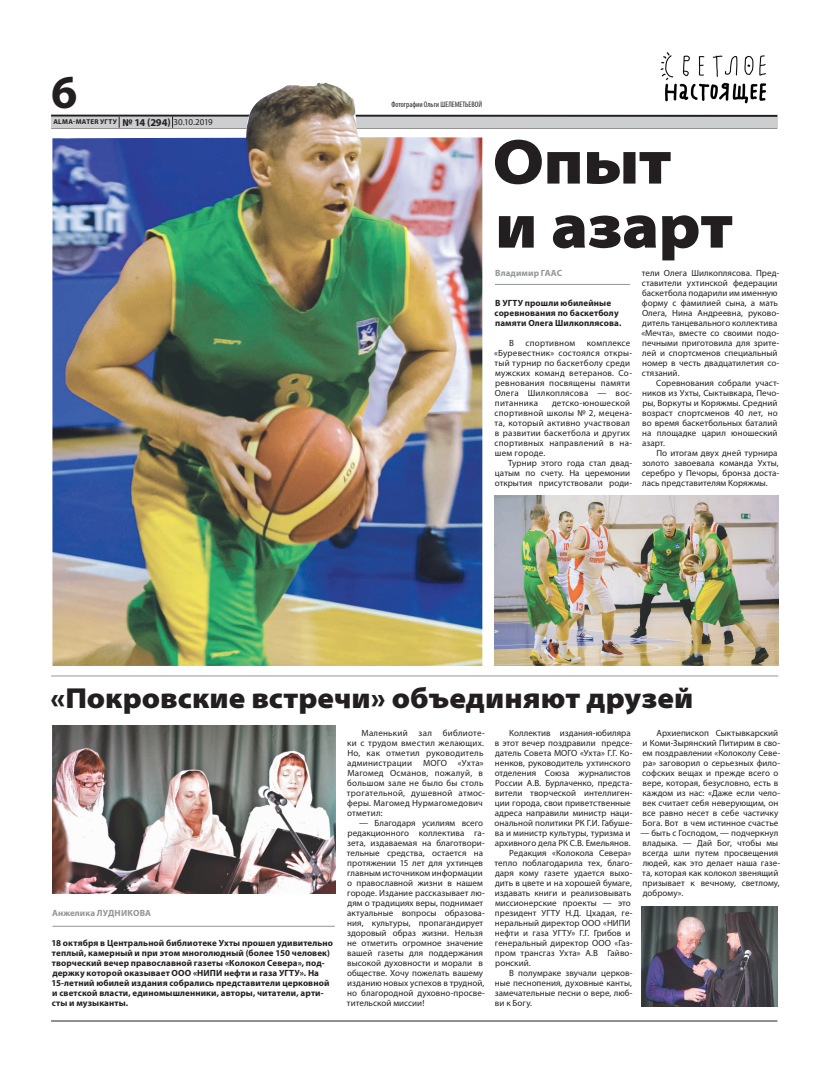
<style>
.page{position:relative;width:820px;height:1078px;background:#fff}
.page>*{position:absolute;margin:0;border:0;box-sizing:border-box;transform-origin:0 0}
.t1{font:900 semi-expanded 64px/64px "Myriad Pro";letter-spacing:-.01em;color:#231f20}
.t2{font:700 47.4px "Myriad Pro";color:#231f20}
.t3{font:900 semi-expanded 29px "Myriad Pro";color:#231f20}
.t4{font:9px/10px "Myriad Pro";letter-spacing:.005em;color:#231f20}
.t5{font:9px/10px "Myriad Pro";letter-spacing:.025em;color:#231f20}
.t6{font:700 9px/10px "Myriad Pro";letter-spacing:.01em;color:#231f20}
.t7{font:700 9px "Myriad Pro";letter-spacing:.015em;color:#939598}
.t8{font:condensed 8px "Myriad Pro";color:#231f20}
.t9{font:700 7px "Myriad Pro";letter-spacing:.04em;color:#231f20}
.s1{font-size:10.5px}
.s2{font-weight:400;font-size:9px}
</style>
<div class="page">
<hr style="left:51px;top:128px;width:726px;height:1px;background:#231f20">
<hr style="left:51px;top:115px;width:726px;height:2px;background:#231f20">
<div style="left:51px;top:117px;width:726px;height:11px;background:#cdced0"></div>
<hr style="left:51px;top:1020px;width:726px;height:1px;background:#231f20">
<img style="left:660px;top:52px;width:107px;height:52px">
<img style="left:52px;top:83px;width:430px;height:582px">
<img style="left:52px;top:725px;width:283px;height:168px">
<img style="left:641px;top:906px;width:136px;height:99px">
<img style="left:495px;top:495px;width:283px;height:170px">
<hr style="left:51px;top:675px;width:727px;height:1px;background:#939598">
<hr style="left:495px;top:284px;width:135px;height:1px;background:#939598">
<hr style="left:52px;top:925px;width:282px;height:1px;background:#939598">
<h2 class="t2" style="left:51px;top:61px;width:28px">6</h2>
<p class="t9" style="left:53px;top:117px;width:161px">ALMA-MATER УГТУ <span class="s1">№ 14 (294)</span> <span class="s2">30.10.2019</span></p>
<p class="t8" style="left:391px;top:99px;width:92px">Фотографии Ольги ШЕЛЕМЕТЬЕВОЙ</p>
<h1 class="t1" style="left:492px;top:131px;width:242px">Опыт<br>и азарт</h1>
<p class="t7" style="left:495px;top:267px;width:68px">Владимир ГААС</p>
<p class="t6" style="left:494px;top:297px;width:128px">В УГТУ прошли юбилейные соревнования по баскетболу памяти Олега Шилкоплясова.</p>
<p class="t4" style="left:509px;top:337px;width:6px">В</p>
<p class="t5" style="left:525px;top:337px;width:51px">спортивном</p>
<p class="t5" style="left:494px;top:337px;width:139px;text-indent:93px">комплексе «Буревестник» состоялся откры&shy;тый турнир по баскетболу среди мужских команд ветеранов. Со&shy;ревнования посвящены памяти<br>Олега Шилкоплясова — вос&shy;питанника</p>
<p class="t5" style="left:494px;top:397px;width:139px;text-indent:57px">детско-юношеской спортивной школы № 2, мецена&shy;та, который активно участвовал в развитии баскетбола и других спортивных направлений в на&shy;шем городе.</p>
<p class="t4" style="left:494px;top:457px;width:139px;text-indent:14px">Турнир этого года стал двад&shy;цатым по счету. На церемонии открытия присутствовали роди-</p>
<p class="t4" style="left:641px;top:267px;width:139px">тели Олега Шилкоплясова. Пред&shy;ставители ухтинской федерации баскетбола подарили им именную форму с фамилией сына, а мать<br>Олега, Нина Андреевна, руково&shy;дитель танцевального коллектива «Мечта», вместе со своими подо&shy;печными приготовила для зрите&shy;лей и спортсменов специальный номер в честь двадцатилетия со&shy;стязаний.</p>
<p class="t4" style="left:641px;top:377px;width:139px;text-indent:14px">Соревнования собрали участ&shy;ников из Ухты, Сыктывкара, Печо&shy;ры, Воркуты и Коряжмы. Средний возраст спортсменов 40 лет, но во время баскетбольных баталий на площадке царил юношеский азарт.</p>
<p class="t4" style="left:641px;top:447px;width:139px;text-indent:15px">По итогам двух дней турнира золото завоевала команда Ухты, серебро у Печоры, бронза доста&shy;лась представителям Коряжмы.</p>
<h3 class="t3" style="left:51px;top:681px;width:644px">«Покровские встречи» объединяют друзей</h3>
<p class="t7" style="left:52px;top:907px;width:101px">Анжелика ЛУДНИКОВА</p>
<p class="t6" style="left:51px;top:937px;width:283px">18 октября в Центральной библиотеке Ухты прошел удивительно теплый, камерный и при этом многолюдный (более 150 человек) творческий вечер православной газеты «Колокол Севера», под&shy;держку которой оказывает ООО «НИПИ нефти и газа УГТУ». На 15-летний юбилей издания собрались представители церковной и светской власти, единомышленники, авторы, читатели, арти&shy;сты и музыканты.</p>
<p class="t5" style="left:347px;top:727px;width:139px;text-indent:15px">Маленький зал библиоте&shy;ки с трудом вместил желающих.<br>Но, как отметил руководитель администрации МОГО «Ухта»<br>Магомед Османов, пожалуй, в большом зале не было бы столь трогательной, душевной атмос&shy;феры. Магомед Нурмагомедович отметил:</p>
<p class="t4" style="left:347px;top:817px;width:139px;text-indent:12px">— Благодаря усилиям всего редакционного коллектива га&shy;зета, издаваемая на благотвори&shy;тельные средства, остается на протяжении 15 лет для ухтинцев главным источником информации о православной жизни в нашем городе. Издание рассказывает лю&shy;дям о традициях веры, поднимает актуальные вопросы образова&shy;ния, культуры, пропагандирует здоровый образ жизни. Нельзя не отметить огромное значение вашей газеты для поддержания высокой духовности и морали в обществе. Хочу пожелать вашему изданию новых успехов в трудной, но благородной духовно-просве&shy;тительской миссии!</p>
<p class="t4" style="left:509px;top:727px;width:123px">Коллектив издания-юбиляра</p>
<p class="t4" style="left:494px;top:737px;width:139px">в этот вечер поздравили предсе-</p>
<p class="t4" style="left:495px;top:747px;width:139px">датель Совета МОГО «Ухта» Г.Г. Ко-</p>
<p class="t4" style="left:494px;top:757px;width:137px">ненков, руководитель ухтинского</p>
<p class="t4" style="left:494px;top:767px;width:137px">отделения Союза журналистов</p>
<p class="t4" style="left:495px;top:777px;width:139px">России А.В. Бурлаченко, предста-</p>
<p class="t4" style="left:494px;top:787px;width:139px">вители творческой интеллиген-</p>
<p class="t4" style="left:494px;top:797px;width:137px">ции города, свои приветственные</p>
<p class="t4" style="left:494px;top:807px;width:139px">адреса направили министр наци-</p>
<p class="t4" style="left:494px;top:817px;width:139px">ональной политики РК Г.И. Габуше-</p>
<p class="t4" style="left:494px;top:827px;width:137px">ва и министр культуры, туризма и</p>
<p class="t4" style="left:494px;top:837px;width:137px">архивного дела РК С.В. Емельянов.</p>
<p class="t4" style="left:509px;top:847px;width:124px">Редакция «Колокола Севера»</p>
<p class="t4" style="left:494px;top:857px;width:139px">тепло поблагодарила тех, благо-</p>
<p class="t4" style="left:495px;top:867px;width:139px">даря кому газете удается выхо-</p>
<p class="t4" style="left:495px;top:877px;width:138px">дить в цвете и на хорошей бумаге,</p>
<p class="t4" style="left:494px;top:887px;width:138px">издавать книги и реализовывать</p>
<p class="t4" style="left:495px;top:897px;width:137px">миссионерские проекты — это</p>
<p class="t4" style="left:494px;top:907px;width:139px">президент УГТУ Н.Д. Цхадая, ге-</p>
<p class="t4" style="left:494px;top:917px;width:137px">неральный директор ООО «НИПИ</p>
<p class="t4" style="left:494px;top:927px;width:137px">нефти и газа УГТУ» Г.Г. Грибов и</p>
<p class="t4" style="left:494px;top:937px;width:139px">генеральный директор ООО «Газ-</p>
<p class="t4" style="left:494px;top:947px;width:139px">пром трансгаз Ухта» А.В Гайво-</p>
<p class="t4" style="left:495px;top:957px;width:37px">ронский.</p>
<p class="t4" style="left:509px;top:967px;width:125px">В полумраке звучали церков-</p>
<p class="t4" style="left:494px;top:977px;width:138px">ные песнопения, духовные канты,</p>
<p class="t4" style="left:494px;top:987px;width:139px">замечательные песни о вере, люб-</p>
<p class="t4" style="left:494px;top:997px;width:39px">ви к Богу.</p>
<p class="t4" style="left:642px;top:727px;width:139px;text-indent:14px">Архиепископ Сыктывкарский и Коми-Зырянский Питирим в сво&shy;ем поздравлении «Колоколу Севе&shy;ра» заговорил о серьезных фило&shy;софских вещах и прежде всего о вере, которая, безусловно, есть в каждом из нас: «Даже если чело&shy;век считает себя неверующим, он все равно несет в себе частичку<br>Бога. Вот в чем истинное счастье</p>
<p class="t4" style="left:640px;top:827px;width:141px">— быть с Господом, — подчеркнул владыка. — Дай Бог, чтобы мы всегда шли путем просвещения людей, как это делает наша газе&shy;та, которая как колокол звенящий призывает к вечному, светлому, доброму».</p>
</div>
